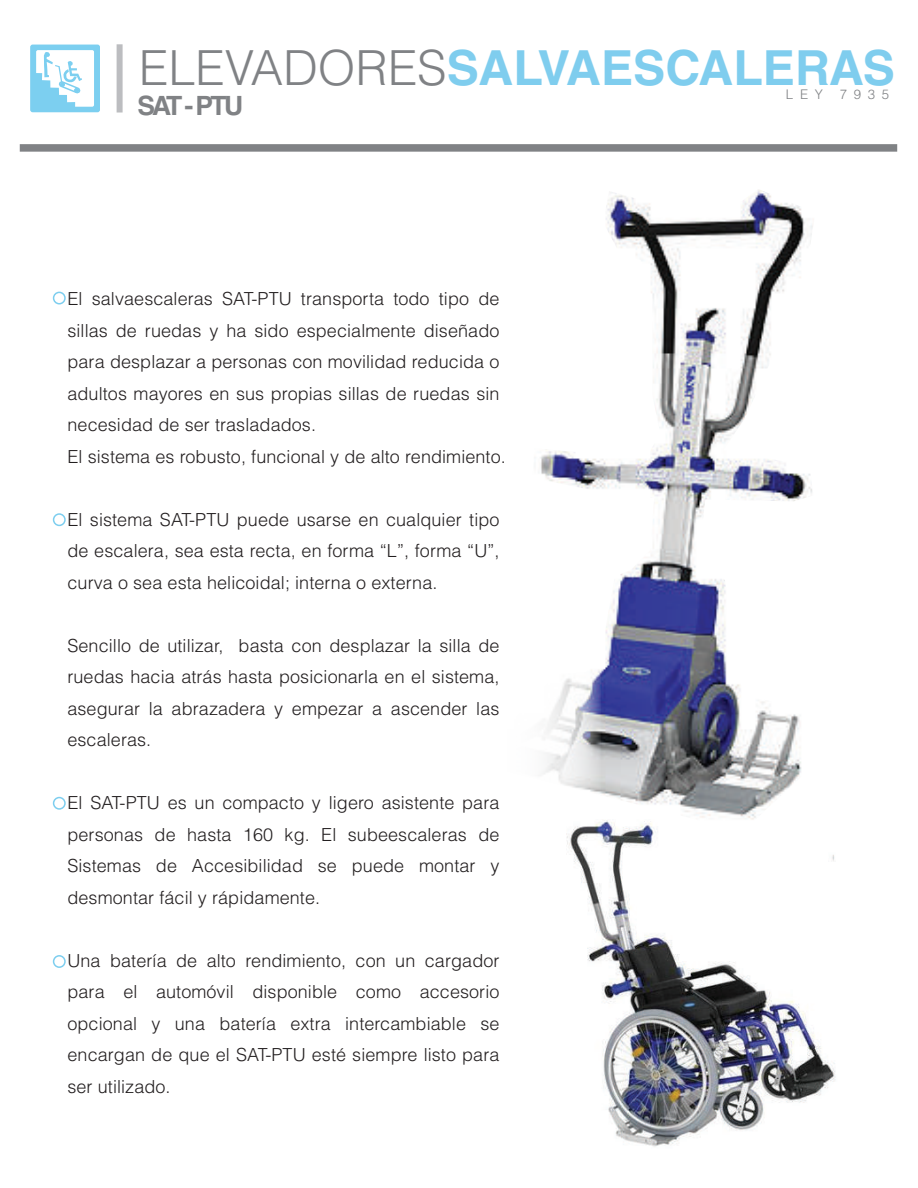
<style>
.page{position:relative;width:918px;height:1188px;background:#fff}
.page>*{position:absolute;margin:0;border:0;box-sizing:border-box;transform-origin:0 0}
.t1{font:700 48.3px "Helvetica LT Std";color:#7fcdee}
.t2{font:700 26.55px "Helvetica LT Std";letter-spacing:-.105em;color:#808285}
.t3{font:300 18px/31.5px "Helvetica LT Std";letter-spacing:.005em;color:#231f20;text-align:justify}
.t4{font:300 13.35px "Helvetica LT Std";letter-spacing:.5em;color:#808285}
.s1{font-weight:300;color:#808285}
</style>
<div class="page">
<img style="left:566px;top:831px;width:270px;height:316px">
<img style="left:540px;top:189px;width:273px;height:642px">
<svg style="left:540px;top:516px;width:61px;height:305px"></svg>
<div style="left:31px;top:45px;width:68px;height:67px;background:#7ccff0;border-radius:2px"></div>
<div style="left:30px;top:45px;width:70px;height:67px;border:2px solid #7ccff0;border-radius:2px"></div>
<div style="left:36px;top:50px;width:58px;height:57px;background:#fff;border-radius:2px"></div>
<svg style="left:36px;top:51px;width:46px;height:56px"></svg>
<div style="left:117px;top:44px;width:6px;height:69px;background:#bcbdc0"></div>
<div style="left:53px;top:292px;width:13px;height:13px;border:2px solid #7dceef;border-radius:50%"></div>
<div style="left:53px;top:513px;width:13px;height:13px;border:2px solid #7dceef;border-radius:50%"></div>
<div style="left:53px;top:797px;width:13px;height:13px;border:2px solid #7dceef;border-radius:50%"></div>
<div style="left:53px;top:955px;width:13px;height:13px;border:2px solid #7dceef;border-radius:50%"></div>
<div style="left:20px;top:144px;width:877px;height:8px;background:#808285"></div>
<h1 class="t1" style="left:139px;top:39px;width:758px"><span class="s1">ELEVADORES</span>SALVAESCALERAS</h1>
<h2 class="t2" style="left:137px;top:90px;width:108px">SAT - PTU</h2>
<p class="t4" style="left:786px;top:86px;width:38px">LEY</p>
<p class="t4" style="left:840px;top:86px;width:51px">7935</p>
<p class="t3" style="left:67px;top:283px;width:440px;text-align:left">El salvaescaleras SAT-PTU transporta todo tipo de sillas de ruedas y ha sido especialmente diseñado para desplazar a personas con movilidad reducida o adultos mayores en sus propias sillas de ruedas sin necesidad de ser trasladados.<br>El sistema es robusto, funcional y de alto rendimiento.</p>
<p class="t3" style="left:67px;top:504px;width:434px">El sistema SAT-PTU puede usarse en cualquier tipo de escalera, sea esta recta, en forma “L”, forma “U”, curva o sea esta helicoidal; interna o externa.</p>
<p class="t3" style="left:67px;top:630px;width:434px">Sencillo de utilizar, basta con desplazar la silla de ruedas hacia atrás hasta posicionarla en el sistema, asegurar la abrazadera y empezar a ascender las escaleras.</p>
<p class="t3" style="left:67px;top:787px;width:434px">El SAT-PTU es un compacto y ligero asistente para personas de hasta 160 kg. El subeescaleras de Sistemas de Accesibilidad se puede montar y desmontar fácil y rápidamente.</p>
<p class="t3" style="left:67px;top:945px;width:434px">Una batería de alto rendimiento, con un cargador para el automóvil disponible como accesorio opcional y una batería extra intercambiable se encargan de que el SAT-PTU esté siempre listo para ser utilizado.</p>
</div>
